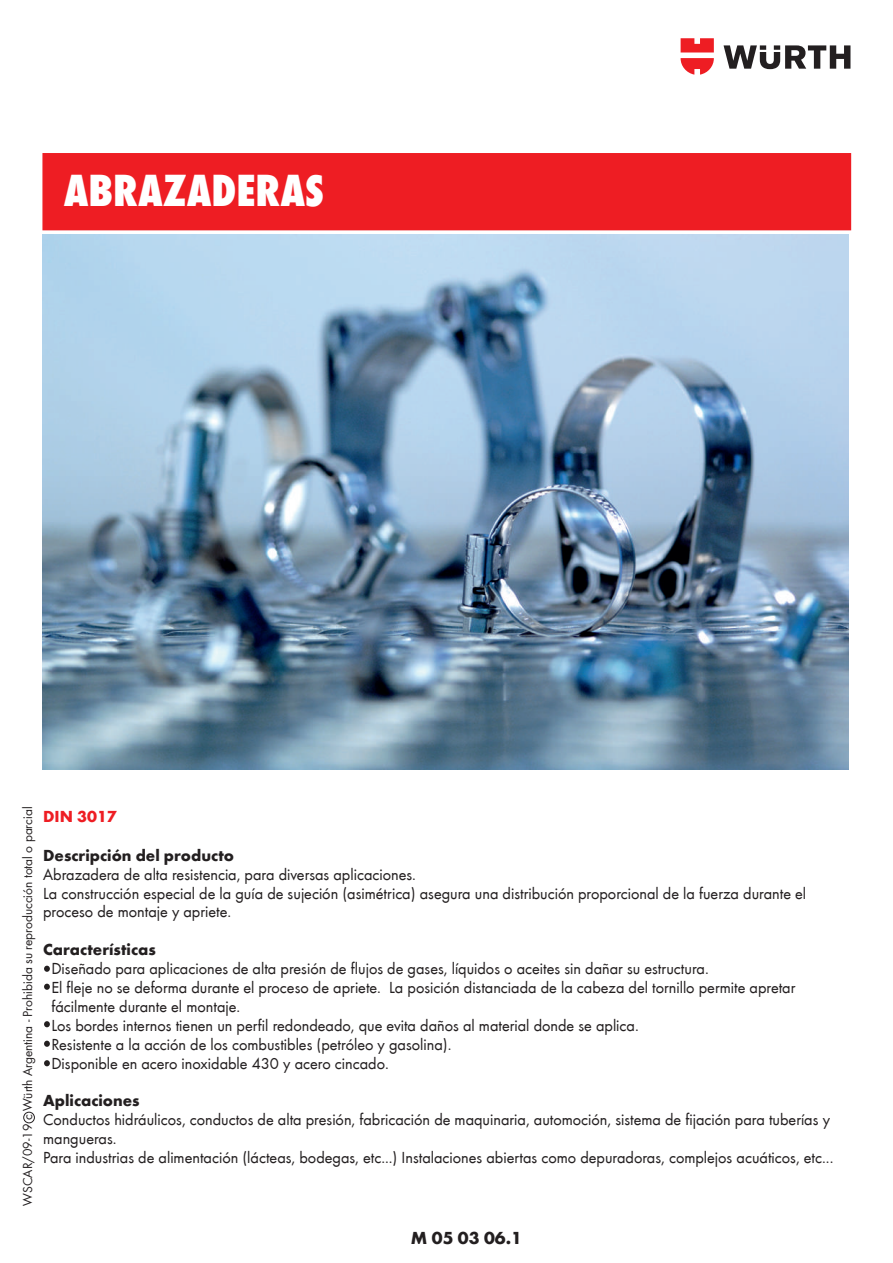
<style>
.page{position:relative;width:893px;height:1263px;background:#fff}
.page>*{position:absolute;margin:0;border:0;box-sizing:border-box;transform-origin:0 0}
.t1{font:46.5px "Wuerth Extra Bold Cond Caps";color:#fff}
.t2{font:700 18px "Wuerth Global";color:#231f20}
.t3{font:16.5px/18.9px "Wuerth";color:#231f20}
.t4{font:700 16.5px "Wuerth";color:#231f20}
.t5{font:700 16.5px "Wuerth Global";color:#231f20}
.t6{font:700 16.5px "Wuerth Global";color:#ee1d23}
.t7{font:13.5px "Wuerth Global";color:#231f20}
</style>
<div class="page">
<svg style="left:724px;top:45px;width:126px;height:24px"></svg>
<svg style="left:681px;top:38px;width:33px;height:37px"></svg>
<div style="left:42px;top:153px;width:809px;height:77px;background:#ee1d23"></div>
<div style="left:23px;top:1112px;width:12px;height:11px;border:1px solid #231f20;border-radius:50%"></div>
<svg style="left:44px;top:1060px;width:6px;height:6px"></svg>
<svg style="left:44px;top:1041px;width:6px;height:6px"></svg>
<svg style="left:44px;top:1021px;width:6px;height:6px"></svg>
<svg style="left:44px;top:984px;width:6px;height:6px"></svg>
<svg style="left:44px;top:966px;width:6px;height:6px"></svg>
<img style="left:42px;top:234px;width:807px;height:536px">
<h1 class="t1" style="left:64px;top:158px;width:262px">ABRAZADERAS</h1>
<p class="t7" style="left:19px;top:1205px;width:400px;rotate:-90deg">WSCAR/09-19 c Würth Argentina - Prohibida su reproducción total o parcial</p>
<p class="t6" style="left:43px;top:807px;width:75px">DIN 3017</p>
<p class="t5" style="left:43px;top:845px;width:192px">Descripción del producto</p>
<p class="t3" style="left:43px;top:864px;width:765px">Abrazadera de alta resistencia, para diversas aplicaciones.<br>La construcción especial de la guía de sujeción (asimétrica) asegura una distribución proporcional de la fuerza durante el proceso de montaje y apriete.</p>
<p class="t4" style="left:43px;top:937px;width:114px">Características</p>
<p class="t3" style="left:51px;top:958px;width:745px">Diseñado para aplicaciones de alta presión de flujos de gases, líquidos o aceites sin dañar su estructura.<br>El fleje no se deforma durante el proceso de apriete. La posición distanciada de la cabeza del tornillo permite apretar fácilmente durante el montaje.<br>Los bordes internos tienen un perfil redondeado, que evita daños al material donde se aplica.<br>Resistente a la acción de los combustibles (petróleo y gasolina).<br>Disponible en acero inoxidable 430 y acero cincado.</p>
<p class="t4" style="left:43px;top:1089px;width:98px">Aplicaciones</p>
<p class="t3" style="left:43px;top:1109px;width:792px">Conductos hidráulicos, conductos de alta presión, fabricación de maquinaria, automoción, sistema de fijación para tuberías y mangueras.<br>Para industrias de alimentación (lácteas, bodegas, etc...) Instalaciones abiertas como depuradoras, complejos acuáticos, etc...</p>
<p class="t2" style="left:411px;top:1227px;width:113px">M 05 03 06.1</p>
</div>
